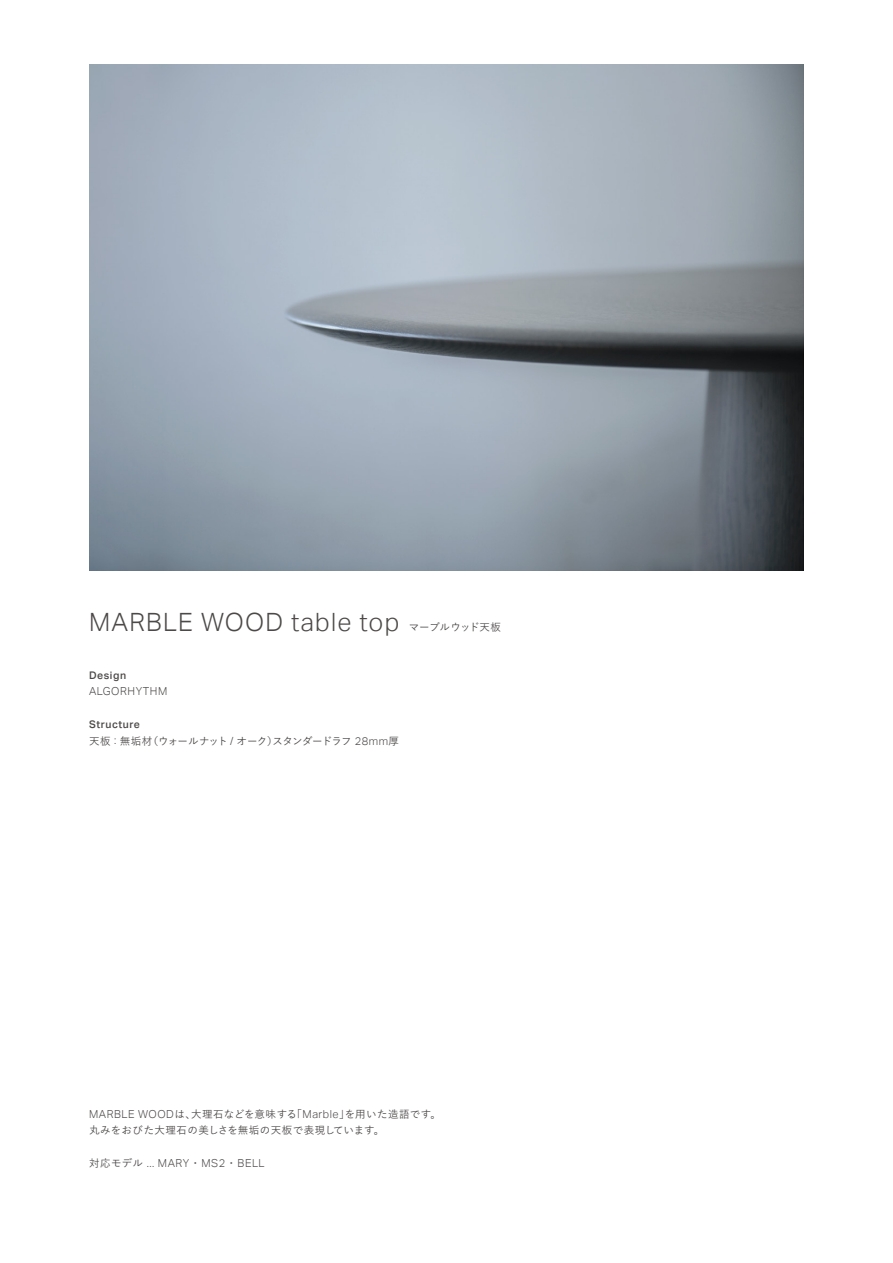
<style>
.page{position:relative;width:893px;height:1263px;background:#fff}
.page>*{position:absolute;margin:0;border:0;box-sizing:border-box;transform-origin:0 0}
.t1{font:300 25.2px "Aktiv Grotesk";letter-spacing:.05em;color:#4c4948}
.t2{font:300 10.95px "Aktiv Grotesk";letter-spacing:.05em;color:#4c4948}
.t3{font:500 10.5px/16.5px "Yu Go";letter-spacing:.02em;color:#4c4948}
.t4{font:500 10.5px "Yu Go";letter-spacing:-.065em;color:#4c4948}
.t5{font:500 10.5px "Aktiv Grotesk";letter-spacing:.05em;color:#4c4948}
.s1{font-family:"Yu Go";font-weight:500;font-size:10.5px}
.s2{font-family:"Aktiv Grotesk";font-weight:300;font-size:10.95px}
</style>
<div class="page">
<img style="left:89px;top:65px;width:715px;height:505px">
<h1 class="t1" style="left:89px;top:608px;width:413px">MARBLE WOOD table top <span class="s1">マーブルウッド天板</span></h1>
<p class="t5" style="left:89px;top:669px;width:38px">Design</p>
<p class="t2" style="left:89px;top:685px;width:80px">ALGORHYTHM</p>
<p class="t5" style="left:89px;top:719px;width:52px">Structure</p>
<p class="t4" style="left:89px;top:731px;width:311px">天板 <span class="s2">:</span> 無垢材（ウォールナット <span class="s2">/</span> オーク）スタンダードラフ <span class="s2">28mm</span>厚</p>
<p class="t3" style="left:89px;top:1104px;width:353px"><span class="s2">MARBLE WOOD</span>は、大理石などを意味する「<span class="s2">Marble</span>」を用いた造語です。丸みをおびた大理石の美しさを無垢の天板で表現しています。</p>
<p class="t2" style="left:89px;top:1157px;width:177px"><span class="s1">対応モデル</span> ... MARY <span class="s1">・</span> MS2 <span class="s1">・</span> BELL</p>
</div>
